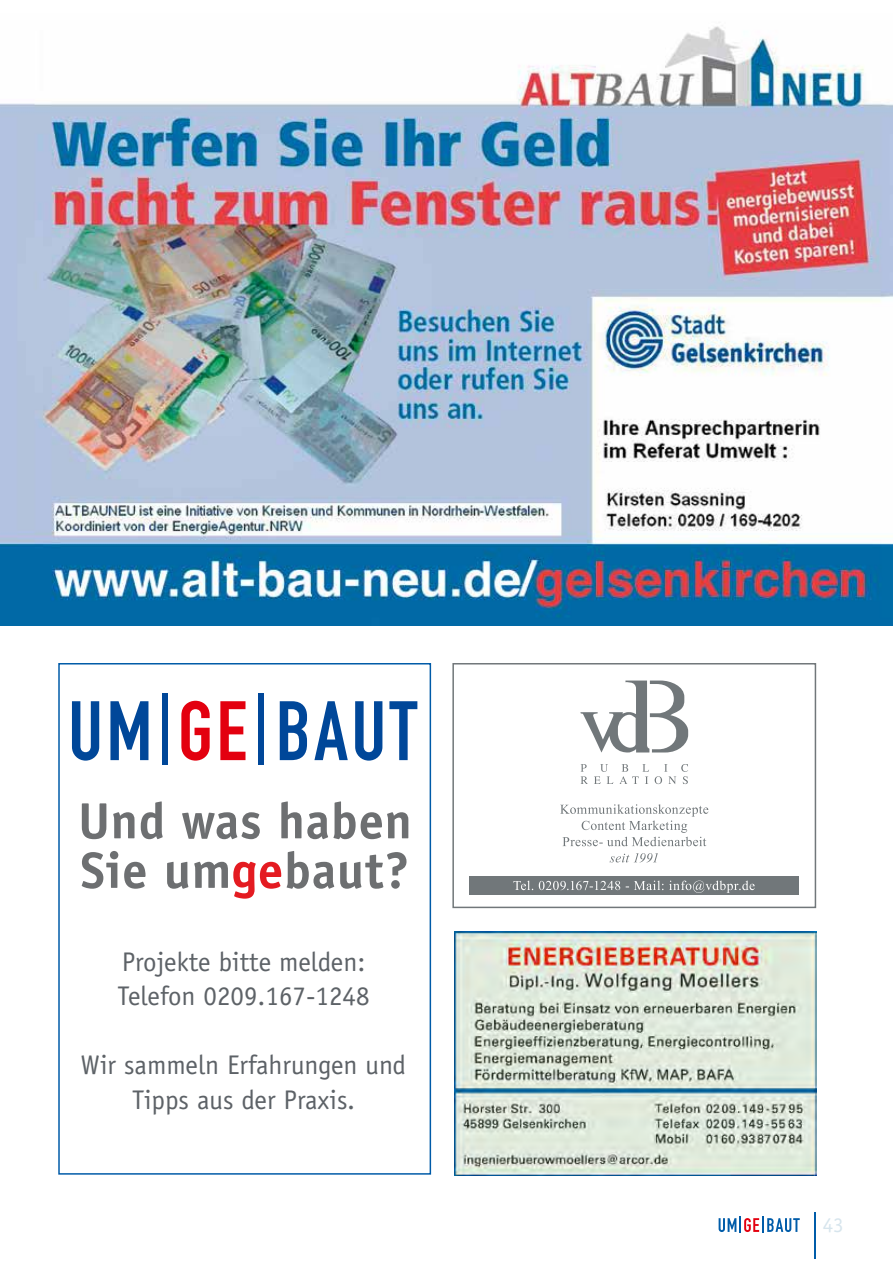
<style>
.page{position:relative;width:893px;height:1263px;background:#fff}
.page>*{position:absolute;margin:0;border:0;box-sizing:border-box;transform-origin:0 0}
.t1{font:700 51px/49.5px "Officina Sans";letter-spacing:.01em;color:#6d6f71}
.t2{font:27px/34.5px "Officina Sans";color:#5d6267}
.t3{font:21px "Officina Sans";color:#d7e5ed}
.s1{color:#e41b21}
</style>
<div class="page">
<img style="left:0;top:26px;width:893px;height:600px">
<img style="left:454px;top:931px;width:362px;height:244px">
<div style="left:58px;top:663px;width:373px;height:512px;border:2px solid #005ba8"></div>
<svg style="left:280px;top:701px;width:27px;height:59px"></svg>
<svg style="left:314px;top:701px;width:34px;height:59px"></svg>
<svg style="left:355px;top:701px;width:27px;height:60px"></svg>
<svg style="left:389px;top:701px;width:28px;height:59px"></svg>
<svg style="left:181px;top:701px;width:29px;height:60px"></svg>
<svg style="left:220px;top:701px;width:25px;height:59px"></svg>
<svg style="left:72px;top:701px;width:27px;height:60px"></svg>
<svg style="left:110px;top:701px;width:38px;height:59px"></svg>
<div style="left:163px;top:693px;width:5px;height:72px;background:#004799"></div>
<div style="left:259px;top:693px;width:5px;height:72px;background:#004799"></div>
<svg style="left:719px;top:1216px;width:81px;height:17px"></svg>
<hr style="left:814px;top:1212px;width:1px;height:47px;background:#005ca9">
<div style="left:452px;top:663px;width:364px;height:245px;border:2px solid #71777a"></div>
<svg style="left:581px;top:764px;width:7px;height:20px"></svg>
<svg style="left:594px;top:764px;width:19px;height:20px"></svg>
<svg style="left:619px;top:764px;width:30px;height:20px"></svg>
<svg style="left:655px;top:764px;width:33px;height:20px"></svg>
<svg style="left:580px;top:680px;width:108px;height:72px"></svg>
<svg style="left:610px;top:853px;width:48px;height:9px"></svg>
<svg style="left:560px;top:804px;width:148px;height:42px"></svg>
<div style="left:469px;top:876px;width:330px;height:18px;background:#71777a"></div>
<svg style="left:513px;top:880px;width:242px;height:13px"></svg>
<h1 class="t1" style="left:78px;top:796px;width:335px">Und was haben<br>Sie um<span class="s1">ge</span>baut?</h1>
<p class="t2" style="left:118px;top:944px;width:254px">Projekte bitte melden:<br>Telefon 0209.167-1248</p>
<p class="t2" style="left:81px;top:1048px;width:327px;text-align:center">Wir sammeln Erfahrungen und<br>Tipps aus der Praxis.</p>
<p class="t3" style="left:823px;top:1212px;width:22px">43</p>
</div>
